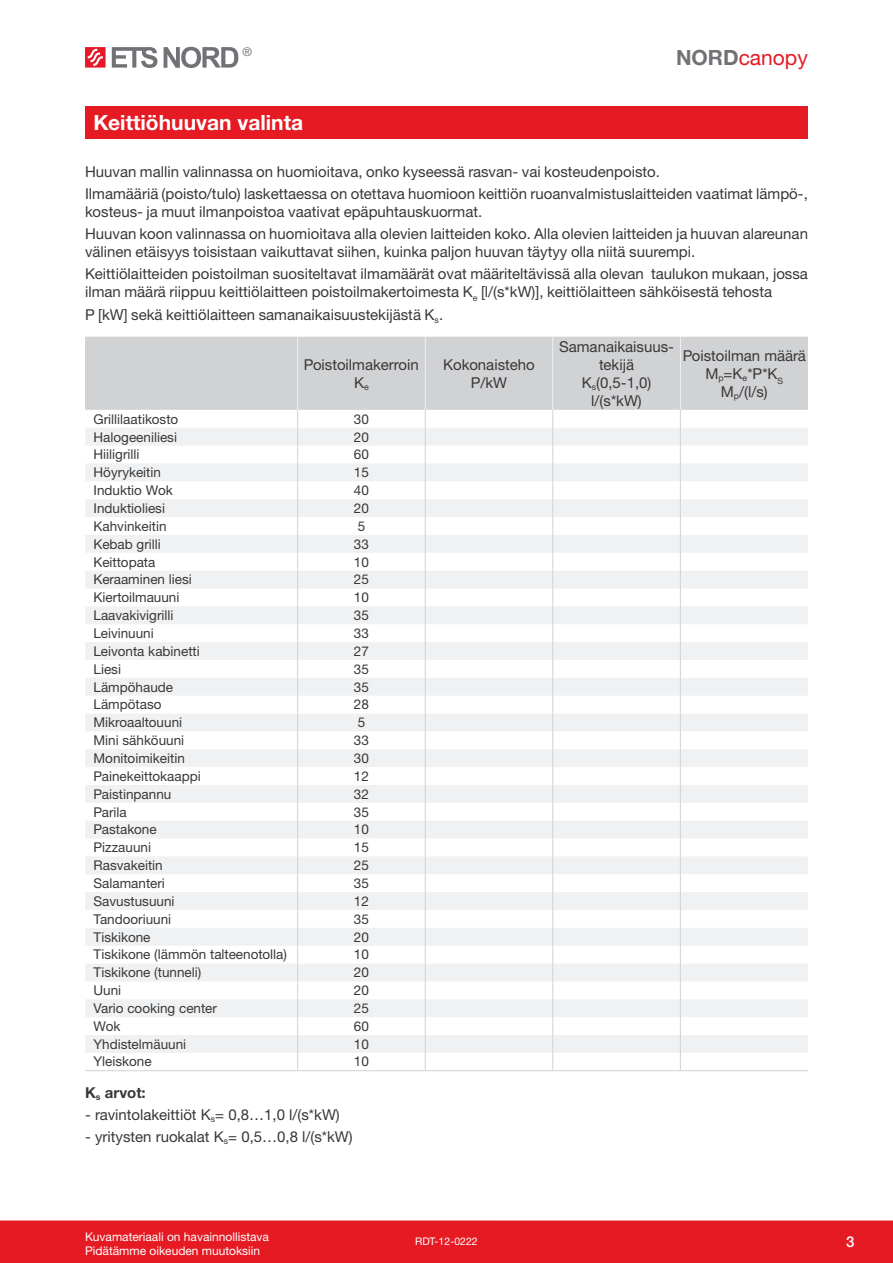
<style>
.page{position:relative;width:893px;height:1263px;background:#fff}
.page>*{position:absolute;margin:0;border:0;box-sizing:border-box;transform-origin:0 0}
.Tootenimi{font:700 21px "Helvetica Neue LTW1 G";color:#fff}
.t1{font:21px "Helvetica Neue LTW1 G";color:#e51a23}
.Tekst{font:15px/18px "Helvetica Neue LTW1 G";color:#383839}
.Tabeli_päis{font:15px/18px "Helvetica Neue LTW1 G";color:#383839;text-align:center}
.Tekst-2{font:700 15px "Helvetica Neue LTW1 G";color:#383839}
.t2{font:500 15px "Helvetica Neue LTW1 G";color:#fff}
.tabeltekst{font:13.5px "Helvetica Neue LTW1 G";color:#383839}
.Tekst_tabelis{font:13.5px "Helvetica Neue LTW1 G";color:#383839}
.t3{font:12px/14.4px "Helvetica Neue LTW1 G";color:#fff}
.t4{font:12px "Helvetica Neue LTW1 G";color:#717275}
.t5{font:10.5px "Helvetica Neue LTW1 G";color:#fff}
.s1{font-weight:700;color:#717275}
</style>
<div class="page">
<div style="left:0;top:1220px;width:893px;height:43px;background:#e51a23"></div>
<svg style="left:85px;top:47px;width:21px;height:21px"></svg>
<svg style="left:112px;top:47px;width:45px;height:21px"></svg>
<svg style="left:164px;top:47px;width:74px;height:21px"></svg>
<div style="left:85px;top:337px;width:723px;height:73px;background:#d1d2d4"></div>
<svg style="left:85px;top:428px;width:723px;height:625px;fill:#f3f3f4"></svg>
<hr style="left:297px;top:337px;width:1px;height:73px;background:#f0f1f2">
<hr style="left:425px;top:337px;width:1px;height:73px;background:#f0f1f2">
<hr style="left:552px;top:337px;width:1px;height:73px;background:#f0f1f2">
<hr style="left:680px;top:337px;width:1px;height:73px;background:#f0f1f2">
<svg style="left:297px;top:410px;width:1px;height:660px"></svg>
<svg style="left:425px;top:410px;width:1px;height:660px"></svg>
<svg style="left:552px;top:410px;width:1px;height:660px"></svg>
<svg style="left:680px;top:410px;width:1px;height:660px"></svg>
<hr style="left:85px;top:1070px;width:213px;height:1px;background:#d1d2d4">
<hr style="left:298px;top:1070px;width:127px;height:1px;background:#d1d2d4">
<hr style="left:425px;top:1070px;width:128px;height:1px;background:#d1d2d4">
<hr style="left:553px;top:1070px;width:127px;height:1px;background:#d1d2d4">
<hr style="left:680px;top:1070px;width:128px;height:1px;background:#d1d2d4">
<div style="left:85px;top:106px;width:723px;height:32px;background:#e51a23"></div>
<p class="t4" style="left:242px;top:44px;width:11px">®</p>
<p class="t1" style="left:676px;top:44px;width:133px"><span class="s1">NORD</span>canopy</p>
<p class="Tootenimi" style="left:94px;top:109px;width:211px">Keittiöhuuvan valinta</p>
<p class="Tekst" style="left:85px;top:162px;width:576px">Huuvan mallin valinnassa on huomioitava, onko kyseessä rasvan- vai kosteudenpoisto.</p>
<p class="Tekst" style="left:85px;top:184px;width:724px">Ilmamääriä (poisto/tulo) laskettaessa on otettava huomioon keittiön ruoanvalmistuslaitteiden vaatimat lämpö-, kosteus- ja muut ilmanpoistoa vaativat epäpuhtauskuormat.</p>
<p class="Tekst" style="left:85px;top:225px;width:724px">Huuvan koon valinnassa on huomioitava alla olevien laitteiden koko. Alla olevien laitteiden ja huuvan alareunan välinen etäisyys toisistaan vaikuttavat siihen, kuinka paljon huuvan täytyy olla niitä suurempi.</p>
<p class="Tekst" style="left:85px;top:265px;width:724px">Keittiölaitteiden poistoilman suositeltavat ilmamäärät ovat määriteltävissä alla olevan taulukon mukaan, jossa ilman määrä riippuu keittiölaitteen poistoilmakertoimesta K<sub>e</sub> [l/(s*kW)], keittiölaitteen sähköisestä tehosta</p>
<p class="Tekst" style="left:85px;top:305px;width:360px">P [kW] sekä keittiölaitteen samanaikaisuustekijästä K<sub>s</sub>.</p>
<p class="Tabeli_päis" style="left:304px;top:355px;width:116px">Poistoilmakerroin</p>
<p class="Tabeli_päis" style="left:354px;top:373px;width:16px">K<sub>e</sub></p>
<p class="Tabeli_päis" style="left:559px;top:337px;width:117px">Samanaikaisuus&shy;tekijä</p>
<p class="Tabeli_päis" style="left:582px;top:373px;width:71px">K<sub>s</sub>(0,5-1,0)</p>
<p class="Tabeli_päis" style="left:591px;top:391px;width:52px">l/(s*kW)</p>
<p class="Tabeli_päis" style="left:683px;top:346px;width:125px">Poistoilman määrä<br>M<sub>p</sub>=K<sub>e</sub>*P*K<sub>S</sub></p>
<p class="Tabeli_päis" style="left:721px;top:382px;width:48px">M<sub>p</sub>/(l/s)</p>
<p class="Tabeli_päis" style="left:443px;top:355px;width:93px">Kokonaisteho</p>
<p class="Tabeli_päis" style="left:471px;top:373px;width:38px">P/kW</p>
<p class="tabeltekst" style="left:94px;top:410px;width:86px">Grillilaatikosto</p>
<p class="tabeltekst" style="left:354px;top:410px;width:17px">30</p>
<p class="tabeltekst" style="left:94px;top:428px;width:85px">Halogeeniliesi</p>
<p class="tabeltekst" style="left:354px;top:428px;width:17px">20</p>
<p class="tabeltekst" style="left:94px;top:446px;width:47px">Hiiligrilli</p>
<p class="tabeltekst" style="left:354px;top:446px;width:17px">60</p>
<p class="tabeltekst" style="left:94px;top:464px;width:69px">Höyrykeitin</p>
<p class="tabeltekst" style="left:354px;top:464px;width:17px">15</p>
<p class="tabeltekst" style="left:94px;top:482px;width:81px">Induktio Wok</p>
<p class="tabeltekst" style="left:354px;top:482px;width:17px">40</p>
<p class="tabeltekst" style="left:94px;top:500px;width:73px">Induktioliesi</p>
<p class="tabeltekst" style="left:354px;top:500px;width:17px">20</p>
<p class="tabeltekst" style="left:94px;top:518px;width:74px">Kahvinkeitin</p>
<p class="tabeltekst" style="left:358px;top:518px;width:9px">5</p>
<p class="tabeltekst" style="left:94px;top:535px;width:69px">Kebab grilli</p>
<p class="tabeltekst" style="left:354px;top:535px;width:17px">33</p>
<p class="tabeltekst" style="left:94px;top:553px;width:63px">Keittopata</p>
<p class="tabeltekst" style="left:354px;top:553px;width:17px">10</p>
<p class="tabeltekst" style="left:94px;top:571px;width:100px">Keraaminen liesi</p>
<p class="tabeltekst" style="left:354px;top:571px;width:17px">25</p>
<p class="tabeltekst" style="left:94px;top:589px;width:87px">Kiertoilmauuni</p>
<p class="tabeltekst" style="left:354px;top:589px;width:17px">10</p>
<p class="tabeltekst" style="left:94px;top:607px;width:81px">Laavakivigrilli</p>
<p class="tabeltekst" style="left:354px;top:607px;width:17px">35</p>
<p class="tabeltekst" style="left:94px;top:625px;width:62px">Leivinuuni</p>
<p class="tabeltekst" style="left:354px;top:625px;width:17px">33</p>
<p class="tabeltekst" style="left:94px;top:643px;width:108px">Leivonta kabinetti</p>
<p class="tabeltekst" style="left:354px;top:643px;width:17px">27</p>
<p class="tabeltekst" style="left:94px;top:660px;width:29px">Liesi</p>
<p class="tabeltekst" style="left:354px;top:660px;width:17px">35</p>
<p class="tabeltekst" style="left:94px;top:678px;width:81px">Lämpöhaude</p>
<p class="tabeltekst" style="left:354px;top:678px;width:17px">35</p>
<p class="tabeltekst" style="left:94px;top:696px;width:70px">Lämpötaso</p>
<p class="tabeltekst" style="left:354px;top:696px;width:17px">28</p>
<p class="tabeltekst" style="left:94px;top:714px;width:90px">Mikroaaltouuni</p>
<p class="tabeltekst" style="left:358px;top:714px;width:9px">5</p>
<p class="Tekst_tabelis" style="left:94px;top:732px;width:92px">Mini sähköuuni</p>
<p class="tabeltekst" style="left:354px;top:732px;width:17px">33</p>
<p class="Tekst_tabelis" style="left:94px;top:750px;width:93px">Monitoimikeitin</p>
<p class="tabeltekst" style="left:354px;top:750px;width:17px">30</p>
<p class="Tekst_tabelis" style="left:94px;top:768px;width:109px">Painekeittokaappi</p>
<p class="tabeltekst" style="left:354px;top:768px;width:17px">12</p>
<p class="Tekst_tabelis" style="left:94px;top:785px;width:79px">Paistinpannu</p>
<p class="tabeltekst" style="left:354px;top:785px;width:17px">32</p>
<p class="Tekst_tabelis" style="left:94px;top:803px;width:35px">Parila</p>
<p class="tabeltekst" style="left:354px;top:803px;width:17px">35</p>
<p class="Tekst_tabelis" style="left:94px;top:821px;width:65px">Pastakone</p>
<p class="tabeltekst" style="left:354px;top:821px;width:17px">10</p>
<p class="Tekst_tabelis" style="left:94px;top:839px;width:59px">Pizzauuni</p>
<p class="tabeltekst" style="left:354px;top:839px;width:17px">15</p>
<p class="Tekst_tabelis" style="left:94px;top:857px;width:71px">Rasvakeitin</p>
<p class="tabeltekst" style="left:354px;top:857px;width:17px">25</p>
<p class="Tekst_tabelis" style="left:94px;top:875px;width:73px">Salamanteri</p>
<p class="tabeltekst" style="left:354px;top:875px;width:17px">35</p>
<p class="Tekst_tabelis" style="left:94px;top:893px;width:83px">Savustusuuni</p>
<p class="tabeltekst" style="left:354px;top:893px;width:17px">12</p>
<p class="Tekst_tabelis" style="left:94px;top:910px;width:79px">Tandooriuuni</p>
<p class="tabeltekst" style="left:354px;top:910px;width:17px">35</p>
<p class="Tekst_tabelis" style="left:94px;top:928px;width:59px">Tiskikone</p>
<p class="tabeltekst" style="left:354px;top:928px;width:17px">20</p>
<p class="Tekst_tabelis" style="left:94px;top:946px;width:195px">Tiskikone (lämmön talteenotolla)</p>
<p class="tabeltekst" style="left:354px;top:946px;width:17px">10</p>
<p class="Tekst_tabelis" style="left:94px;top:964px;width:109px">Tiskikone (tunneli)</p>
<p class="tabeltekst" style="left:354px;top:964px;width:17px">20</p>
<p class="Tekst_tabelis" style="left:94px;top:982px;width:29px">Uuni</p>
<p class="tabeltekst" style="left:354px;top:982px;width:17px">20</p>
<p class="Tekst_tabelis" style="left:94px;top:1000px;width:125px">Vario cooking center</p>
<p class="tabeltekst" style="left:354px;top:1000px;width:17px">25</p>
<p class="Tekst_tabelis" style="left:94px;top:1018px;width:28px">Wok</p>
<p class="tabeltekst" style="left:354px;top:1018px;width:17px">60</p>
<p class="Tekst_tabelis" style="left:94px;top:1035px;width:94px">Yhdistelmäuuni</p>
<p class="tabeltekst" style="left:354px;top:1035px;width:17px">10</p>
<p class="Tekst_tabelis" style="left:94px;top:1053px;width:60px">Yleiskone</p>
<p class="tabeltekst" style="left:354px;top:1053px;width:17px">10</p>
<p class="Tekst-2" style="left:85px;top:1083px;width:62px">K<sub>s</sub> arvot:</p>
<p class="Tekst" style="left:85px;top:1105px;width:256px">- ravintolakeittiöt K<sub>s</sub>= 0,8…1,0 l/(s*kW)</p>
<p class="Tekst" style="left:85px;top:1128px;width:269px">- yritysten ruokalat K<sub>s</sub>= 0,5…0,8 l/(s*kW)</p>
<p class="t3" style="left:85px;top:1229px;width:185px">Kuvamateriaali on havainnollistava<br>Pidätämme oikeuden muutoksiin</p>
<p class="t5" style="left:415px;top:1235px;width:64px">RDT-12-0222</p>
<p class="t2" style="left:846px;top:1233px;width:10px">3</p>
</div>
